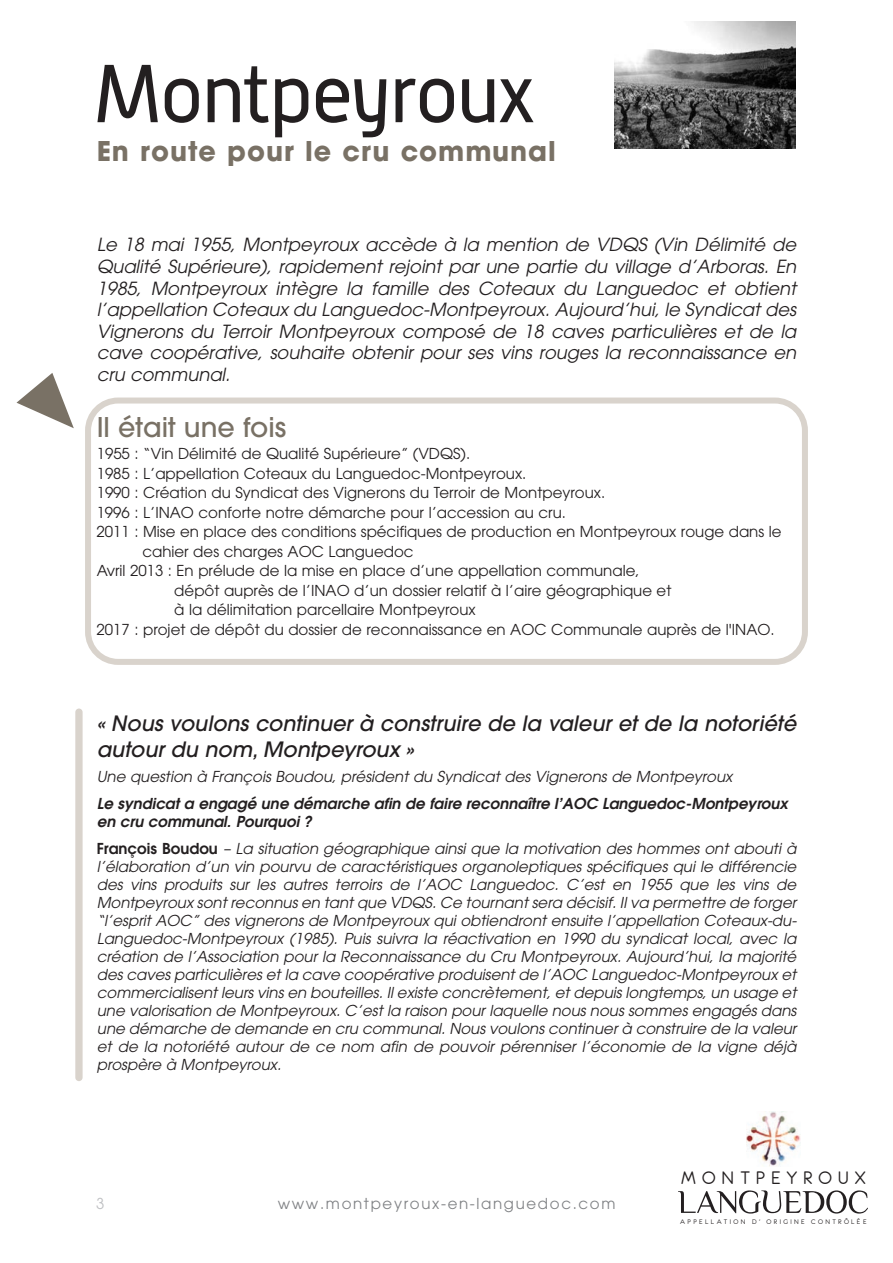
<style>
.page{position:relative;width:893px;height:1263px;background:#fff}
.page>*{position:absolute;margin:0;border:0;box-sizing:border-box;transform-origin:0 0}
.t1{font:700 27px "Avant Garde";letter-spacing:.035em;color:#797165}
.t2{font:500 27px "Avant Garde";color:#797165}
.t3{font:italic 500 21px/25.2px "Avant Garde";color:#231f20}
.t4{font:20.25px "Eurofurenceregular";letter-spacing:.3em;color:#231f20}
.t5{font:italic 18px/21.6px "Avant Garde";color:#231f20;text-align:justify}
.t6{font:italic 15px/18px "Avant Garde";color:#231f20;text-align:justify}
.t7{font:15px "Avant Garde";color:#231f20}
.t8{font:italic 600 15px/18px "Avant Garde";color:#231f20}
.t9{font:15px "Avant Garde";letter-spacing:.11em;color:#808285}
.t10{font:15px "Avant Garde";color:#bebfc2}
.t11{font:7.5px "Eurofurenceregular";letter-spacing:.325em;color:#231f20}
.s1{font-weight:600;font-style:normal}
</style>
<div class="page">
<svg style="left:85px;top:397px;width:723px;height:268px"></svg>
<svg style="left:17px;top:373px;width:57px;height:55px"></svg>
<div style="left:75px;top:708px;width:8px;height:373px;background:#d9d3cc;border-radius:4px"></div>
<img style="left:614px;top:21px;width:181px;height:128px">
<svg style="left:97px;top:65px;width:61px;height:57px"></svg>
<svg style="left:165px;top:79px;width:34px;height:44px"></svg>
<svg style="left:208px;top:66px;width:61px;height:57px"></svg>
<svg style="left:275px;top:79px;width:33px;height:58px"></svg>
<svg style="left:316px;top:79px;width:70px;height:58px"></svg>
<svg style="left:396px;top:79px;width:58px;height:44px"></svg>
<svg style="left:462px;top:79px;width:32px;height:44px"></svg>
<svg style="left:500px;top:79px;width:34px;height:43px"></svg>
<svg style="left:678px;top:1190px;width:190px;height:23px"></svg>
<img style="left:746px;top:1112px;width:55px;height:54px">
<h1 class="t1" style="left:97px;top:141px;width:461px">En route pour le cru communal</h1>
<p class="t5" style="left:97px;top:236px;width:701px">Le 18 mai 1955, Montpeyroux accède à la mention de VDQS (Vin Délimité de Qualité Supérieure), rapidement rejoint par une partie du village d’Arboras. En 1985, Montpeyroux intègre la famille des Coteaux du Languedoc et obtient l’appellation Coteaux du Languedoc-Montpeyroux. Aujourd’hui, le Syndicat des Vignerons du Terroir Montpeyroux composé de 18 caves particulières et de la cave coopérative, souhaite obtenir pour ses vins rouges la reconnaissance en cru communal.</p>
<h1 class="t2" style="left:97px;top:417px;width:191px">Il était une fois</h1>
<p class="t7" style="left:97px;top:448px;width:375px">1955 : “Vin Délimité de Qualité Supérieure” (VDQS).</p>
<p class="t7" style="left:97px;top:468px;width:431px">1985 : L’appellation Coteaux du Languedoc-Montpeyroux.</p>
<p class="t7" style="left:97px;top:487px;width:510px">1990 : Création du Syndicat des Vignerons du Terroir de Montpeyroux.</p>
<p class="t7" style="left:97px;top:507px;width:471px">1996 : L’INAO conforte notre démarche pour l’accession au cru.</p>
<p class="t7" style="left:97px;top:526px;width:686px">2011 : Mise en place des conditions spécifiques de production en Montpeyroux rouge dans le</p>
<p class="t7" style="left:142px;top:546px;width:273px">cahier des charges AOC Languedoc</p>
<p class="t7" style="left:97px;top:565px;width:544px">Avril 2013 : En prélude de la mise en place d’une appellation communale,</p>
<p class="t7" style="left:174px;top:585px;width:499px">dépôt auprès de l’INAO d’un dossier relatif à l’aire géographique et</p>
<p class="t7" style="left:174px;top:604px;width:303px">à la délimitation parcellaire Montpeyroux</p>
<p class="t7" style="left:97px;top:624px;width:680px">2017 : projet de dépôt du dossier de reconnaissance en AOC Communale auprès de l'INAO.</p>
<h2 class="t3" style="left:97px;top:713px;width:701px">« Nous voulons continuer à construire de la valeur et de la notoriété autour du nom, Montpeyroux »</h2>
<p class="t6" style="left:97px;top:769px;width:637px">Une question à François Boudou, président du Syndicat des Vignerons de Montpeyroux</p>
<p class="t8" style="left:97px;top:796px;width:693px">Le syndicat a engagé une démarche afin de faire reconnaître l’AOC Languedoc-Montpeyroux en cru communal. Pourquoi ?</p>
<p class="t6" style="left:97px;top:841px;width:701px"><span class="s1">François Boudou</span> – La situation géographique ainsi que la motivation des hommes ont abouti à l’élaboration d’un vin pourvu de caractéristiques organoleptiques spécifiques qui le différencie des vins produits sur les autres terroirs de l’AOC Languedoc. C’est en 1955 que les vins de Montpeyroux sont reconnus en tant que VDQS. Ce tournant sera décisif. Il va permettre de forger “l’esprit AOC” des vignerons de Montpeyroux qui obtiendront ensuite l’appellation Coteaux-du-Languedoc-Montpeyroux (1985). Puis suivra la réactivation en 1990 du syndicat local, avec la création de l’Association pour la Reconnaissance du Cru Montpeyroux. Aujourd’hui, la majorité des caves particulières et la cave coopérative produisent de l’AOC Languedoc-Montpeyroux et commercialisent leurs vins en bouteilles. Il existe concrètement, et depuis longtemps, un usage et une valorisation de Montpeyroux. C’est la raison pour laquelle nous nous sommes engagés dans une démarche de demande en cru communal. Nous voulons continuer à construire de la valeur et de la notoriété autour de ce nom afin de pouvoir pérenniser l’économie de la vigne déjà prospère à Montpeyroux.</p>
<p class="t10" style="left:96px;top:1197px;width:10px">3</p>
<p class="t9" style="left:278px;top:1198px;width:339px">www.montpeyroux-en-languedoc.com</p>
<h3 class="t4" style="left:681px;top:1165px;width:186px">MONTPEYROUX</h3>
<p class="t11" style="left:680px;top:1217px;width:188px">APPELLATION D’ ORIGINE CONTRÔLÉE</p>
</div>
